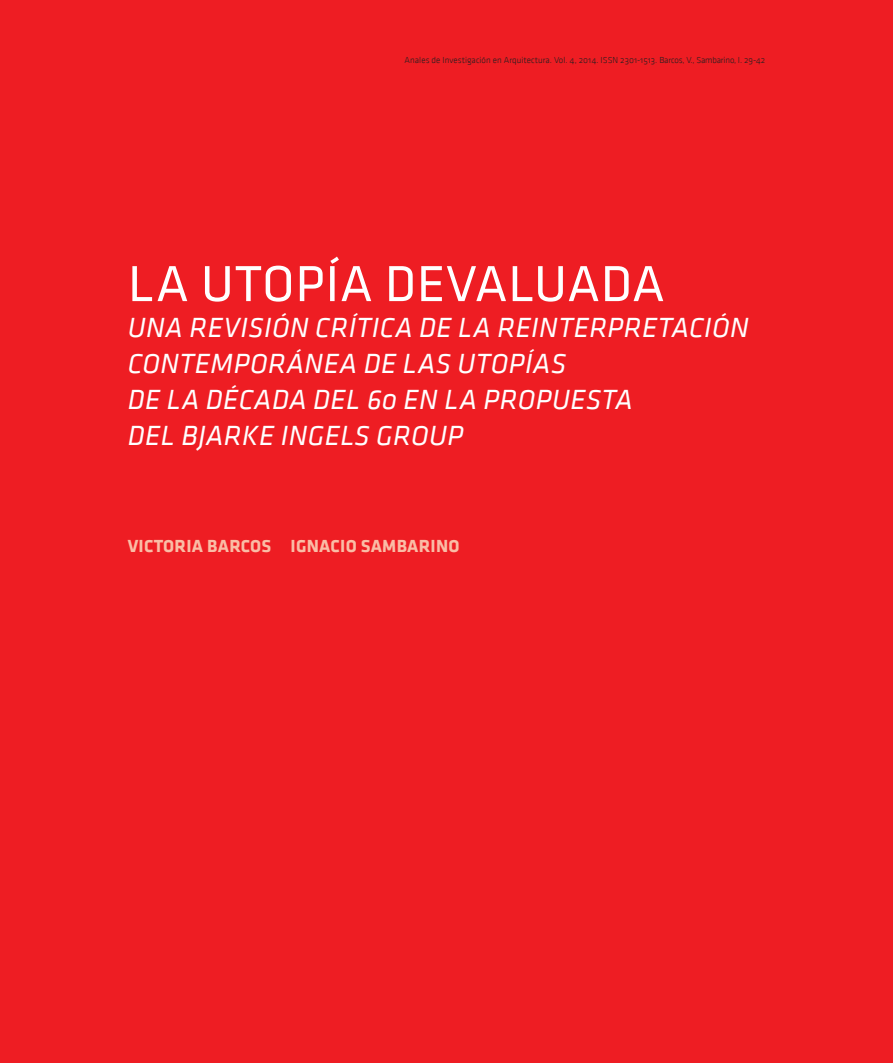
<style>
.page{position:relative;width:893px;height:1063px;background:#ee1d23}
.page>*{position:absolute;margin:0;border:0;box-sizing:border-box;transform-origin:0 0}
.t1{font:52.5px "Klavika Regular OSF";color:#fff}
.t2{font:28.5px/36px "Klavika Regular Italic OSF";letter-spacing:.015em;color:#fff}
.t3{font:18px "Klavika Bold OSF";letter-spacing:.015em;color:#fabda6}
.t4{font:9px "Klavika Light OSF";color:#231f20}
</style>
<div class="page">
<p class="t4" style="left:405px;top:55px;width:362px">Anales de Investigación en Arquitectura. Vol. 4, 2014. ISSN 2301-1513. Barcos, V., Sambarino, I. 29-42</p>
<h1 class="t1" style="left:128px;top:257px;width:103px">LA UTO</h1>
<h1 class="t1" style="left:295px;top:257px;width:212px">PÍA DEVALUADA</h1>
<p class="t2" style="left:128px;top:310px;width:623px">UNA REVISIÓN CRÍTICA DE LA REINTERPRETACIÓN<br>CONTEMPORÁNEA DE LAS UTOPÍAS<br>DE LA DÉCADA DEL 60 EN LA PROPUESTA<br>DEL BJARKE INGELS GROUP</p>
<p class="t3" style="left:128px;top:536px;width:333px">VICTORIA BARCOS IGNACIO SAMBARINO</p>
</div>
